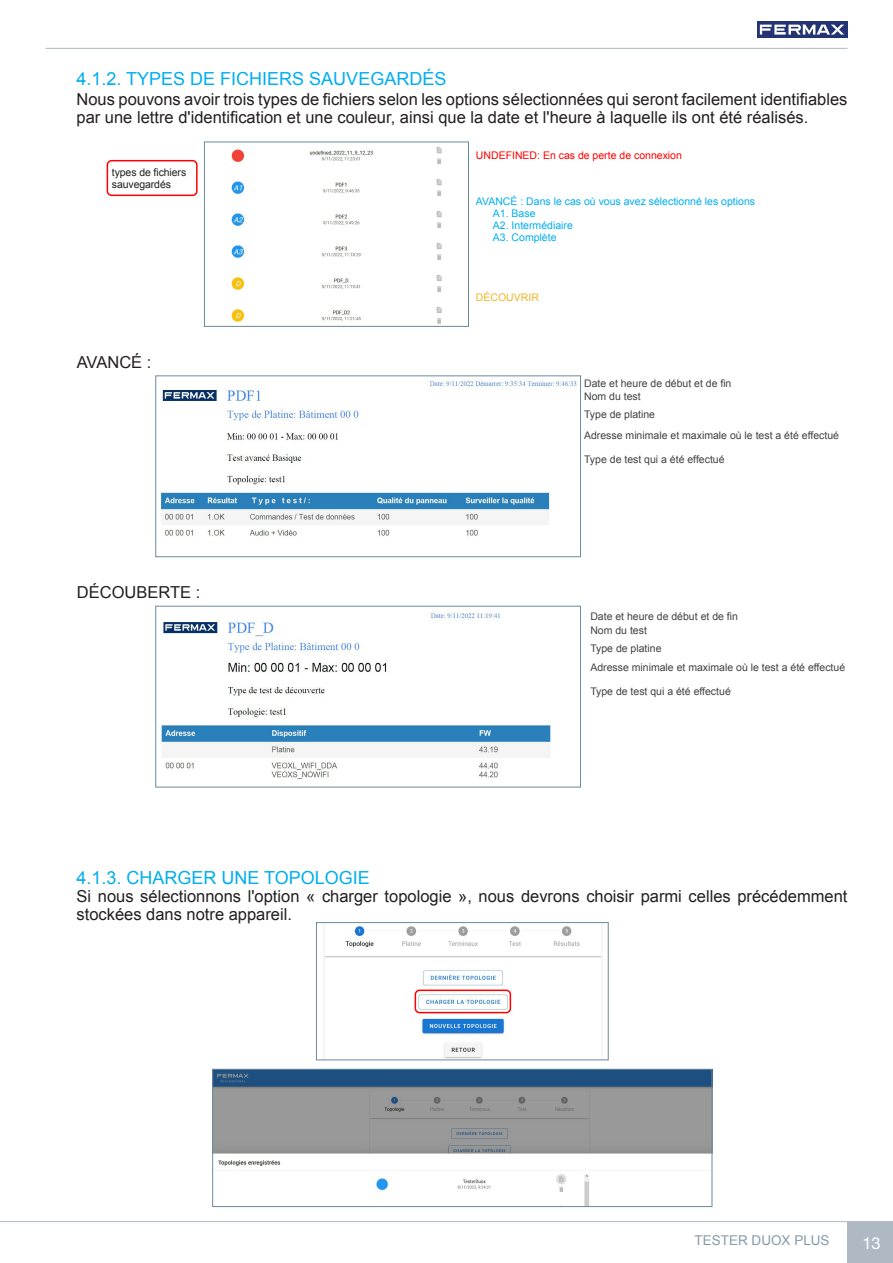
<style>
.page{position:relative;width:893px;height:1263px;background:#fff}
.page>*{position:absolute;margin:0;border:0;box-sizing:border-box;transform-origin:0 0}
.NOTAS{font:18px "Arial";color:#00aeef}
.NOTAS-2{font:16.5px/18px "Arial";color:#231f20}
.t1{font:16.5px "Helvetica Neue";color:#fff}
.t2{font:13.5px "Arial";color:#869aa9}
.t3{font:10.5px "Arial";color:#414243}
.t4{font:10.5px "Arial";color:#00aeef}
.t5{font:10.5px "Arial";color:#f00}
.t6{font:10.5px/12px "Arial";letter-spacing:-.01em;color:#231f20}
.t7{font:10.5px "Arial";color:#f3b42a}
</style>
<div class="page">
<div style="left:847px;top:1222px;width:46px;height:41px;background:#aeb9c4"></div>
<hr style="left:0;top:1221px;width:893px;height:1px;background:#aeb9c4">
<hr style="left:45px;top:48px;width:802px;height:1px;background:#aeb9c4">
<div style="left:756px;top:21px;width:91px;height:17px;background:#243374"></div>
<svg style="left:760px;top:25px;width:84px;height:10px"></svg>
<div style="left:107px;top:160px;width:91px;height:36px;border:2px solid #f00;border-radius:4px"></div>
<img style="left:231px;top:147px;width:211px;height:177px">
<div style="left:204px;top:142px;width:265px;height:185px;border:1px solid #6d899a"></div>
<img style="left:159px;top:378px;width:418px;height:160px">
<div style="left:156px;top:376px;width:425px;height:181px;border:1px solid #6d899a"></div>
<img style="left:161px;top:611px;width:390px;height:168px">
<div style="left:156px;top:606px;width:425px;height:181px;border:1px solid #6d899a"></div>
<img style="left:214px;top:1071px;width:496px;height:134px">
<div style="left:212px;top:1069px;width:500px;height:138px;border:1px solid #6d899a"></div>
<img style="left:324px;top:924px;width:279px;height:134px">
<div style="left:316px;top:922px;width:292px;height:138px;border:1px solid #6d899a"></div>
<div style="left:415px;top:989px;width:96px;height:24px;border:2px solid #f00;border-radius:4px"></div>
<p class="NOTAS" style="left:77px;top:67px;width:371px">4.1.2. TYPES DE FICHIERS SAUVEGARDÉS</p>
<p class="NOTAS-2" style="left:77px;top:90px;width:772px">Nous pouvons avoir trois types de fichiers selon les options sélectionnées qui seront facilement identifiables par une lettre d'identification et une couleur, ainsi que la date et l'heure à laquelle ils ont été réalisés.</p>
<p class="t6" style="left:112px;top:166px;width:76px">types de fichiers sauvegardés</p>
<p class="NOTAS-2" style="left:77px;top:353px;width:76px">AVANCÉ :</p>
<p class="NOTAS-2" style="left:77px;top:583px;width:125px">DÉCOUBERTE :</p>
<p class="NOTAS" style="left:77px;top:866px;width:295px">4.1.3. CHARGER UNE TOPOLOGIE</p>
<p class="t5" style="left:476px;top:148px;width:207px">UNDEFINED: En cas de perte de connexion</p>
<p class="t4" style="left:476px;top:194px;width:281px">AVANCÉ : Dans le cas où vous avez sélectionné les options</p>
<p class="t4" style="left:493px;top:206px;width:44px">A1. Base</p>
<p class="t4" style="left:493px;top:218px;width:81px">A2. Intermédiaire</p>
<p class="t4" style="left:493px;top:230px;width:65px">A3. Complète</p>
<p class="t7" style="left:476px;top:291px;width:64px">DÉCOUVRIR</p>
<p class="t3" style="left:584px;top:376px;width:149px">Date et heure de début et de fin</p>
<p class="t3" style="left:584px;top:390px;width:58px">Nom du test</p>
<p class="t3" style="left:584px;top:408px;width:72px">Type de platine</p>
<p class="t3" style="left:584px;top:428px;width:256px">Adresse minimale et maximale où le test a été effectué</p>
<p class="t3" style="left:584px;top:452px;width:142px">Type de test qui a été effectué</p>
<p class="t3" style="left:590px;top:610px;width:149px">Date et heure de début et de fin</p>
<p class="t3" style="left:590px;top:623px;width:58px">Nom du test</p>
<p class="t3" style="left:590px;top:642px;width:73px">Type de platine</p>
<p class="t3" style="left:590px;top:661px;width:256px">Adresse minimale et maximale où le test a été effectué</p>
<p class="t3" style="left:590px;top:685px;width:142px">Type de test qui a été effectué</p>
<p class="NOTAS-2" style="left:77px;top:887px;width:772px">Si nous sélectionnons l'option « charger topologie », nous devrons choisir parmi celles précédemment stockées dans notre appareil.</p>
<p class="t2" style="left:695px;top:1231px;width:137px">TESTER DUOX PLUS</p>
<p class="t1" style="left:862px;top:1233px;width:20px">13</p>
</div>
